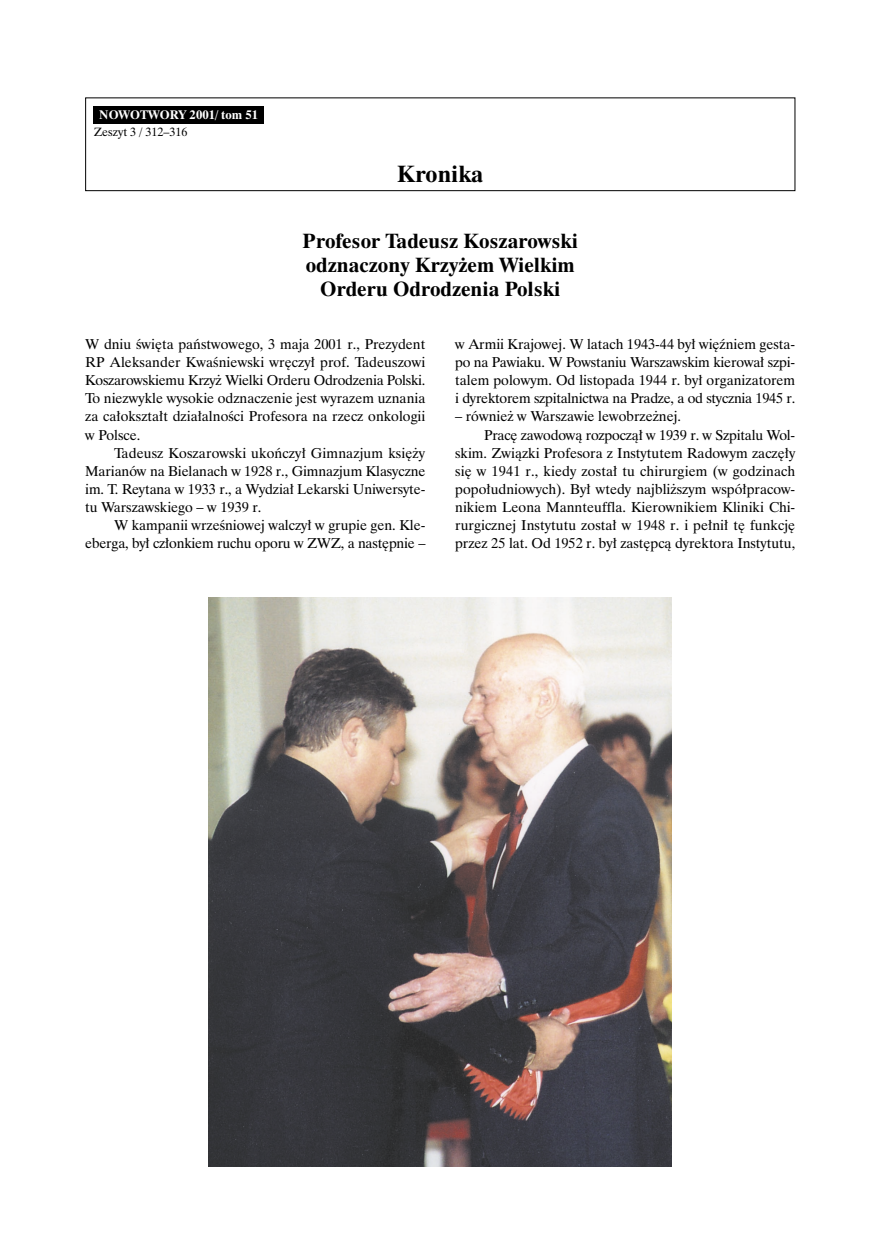
<style>
.page{position:relative;width:879px;height:1254px;background:#fff}
.page>*{position:absolute;margin:0;border:0;box-sizing:border-box;transform-origin:0 0}
.t1{font:700 24px "Dutch 801 PL";color:#000}
.t2{font:700 21px/24px "Dutch 801 PL";color:#000;text-align:center}
.t3{font:14.25px/18.1px "Dutch 801 PL";color:#000;text-align:justify}
.t4{font:700 12.75px "Dutch 801 PL";color:#fff}
.t5{font:12px "Dutch 801 PL";color:#000}
</style>
<div class="page">
<div style="left:85px;top:98px;width:710px;height:93px;border:1px solid #000"></div>
<div style="left:94px;top:106px;width:170px;height:17px;background:#000"></div>
<img style="left:209px;top:598px;width:462px;height:569px">
<p class="t4" style="left:99px;top:110px;width:160px">NOWOTWORY 2001/ tom 51</p>
<p class="t5" style="left:94px;top:127px;width:95px">Zeszyt 3 / 312–316</p>
<h1 class="t1" style="left:397px;top:165px;width:88px">Kronika</h1>
<h2 class="t2" style="left:303px;top:230px;width:277px">Profesor Tadeusz Koszarowski odznaczony Krzy˝em Wielkim<br>Orderu Odrodzenia Polski</h2>
<p class="t3" style="left:85px;top:336px;width:342px">W dniu Êwi´ta paƒstwowego, 3 maja 2001 r., Prezydent RP Aleksander KwaÊniewski wr´czy∏ prof. Tadeuszowi Koszarowskiemu Krzy˝ Wielki Orderu Odrodzenia Polski.<br>To niezwykle wysokie odznaczenie jest wyrazem uznania za ca∏okszta∏t dzia∏alnoÊci Profesora na rzecz onkologii w Polsce.</p>
<p class="t3" style="left:85px;top:445px;width:342px;text-indent:29px">Tadeusz Koszarowski ukoƒczy∏ Gimnazjum ksi´˝y Marianów na Bielanach w 1928 r., Gimnazjum Klasyczne im. T. Reytana w 1933 r., a Wydzia∏ Lekarski Uniwersyte&shy;tu Warszawskiego – w 1939 r.</p>
<p class="t3" style="left:85px;top:518px;width:342px;text-align:right">W kampanii wrzeÊniowej walczy∏ w grupie gen. Kle&shy;eberga, by∏ cz∏onkiem ruchu oporu w ZWZ, a nast´pnie –</p>
<p class="t3" style="left:455px;top:336px;width:342px">w Armii Krajowej. W latach 1943-44 by∏ wi´êniem gesta&shy;po na Pawiaku. W Powstaniu Warszawskim kierowa∏ szpi&shy;talem polowym. Od listopada 1944 r. by∏ organizatorem i dyrektorem szpitalnictwa na Pradze, a od stycznia 1945 r.</p>
<p class="t3" style="left:455px;top:409px;width:228px">– równie˝ w Warszawie lewobrze˝nej.</p>
<p class="t3" style="left:484px;top:427px;width:313px">Prac´ zawodowà rozpoczà∏ w 1939 r. w Szpitalu Wol-</p>
<p class="t3" style="left:455px;top:445px;width:342px">skim. Zwiàzki Profesora z Instytutem Radowym zacz´∏y</p>
<p class="t3" style="left:455px;top:463px;width:342px">si´ w 1941 r., kiedy zosta∏ tu chirurgiem (w godzinach</p>
<p class="t3" style="left:455px;top:481px;width:342px">popo∏udniowych). By∏ wtedy najbli˝szym wspó∏pracow-</p>
<p class="t3" style="left:455px;top:500px;width:342px">nikiem Leona Mannteuffla. Kierownikiem Kliniki Chi-</p>
<p class="t3" style="left:455px;top:518px;width:342px">rurgicznej Instytutu zosta∏ w 1948 r. i pe∏ni∏ t´ funkcj´</p>
<p class="t3" style="left:455px;top:536px;width:342px">przez 25 lat. Od 1952 r. by∏ zast´pcà dyrektora Instytutu,</p>
</div>
